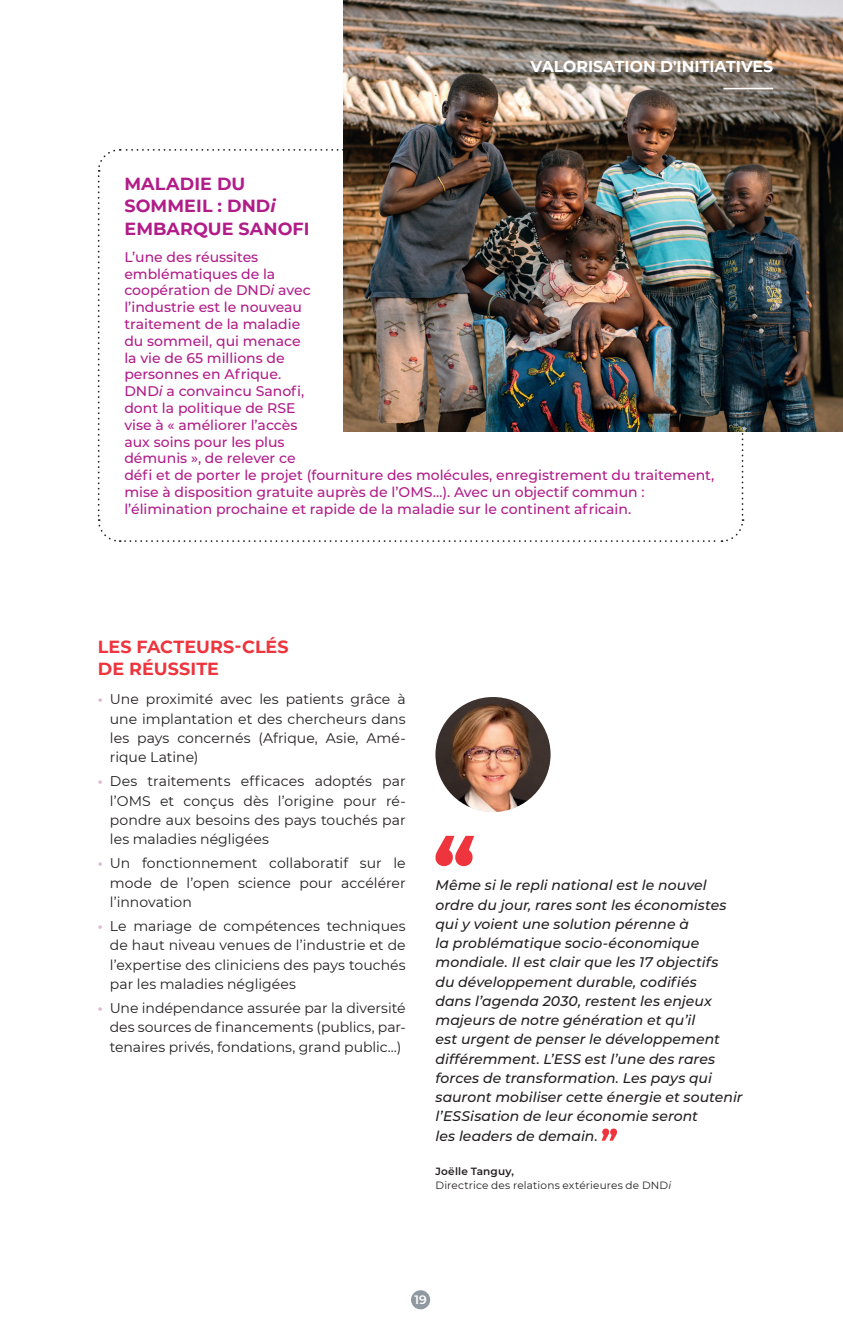
<style>
.page{position:relative;width:843px;height:1340px;background:#fff}
.page>*{position:absolute;margin:0;border:0;box-sizing:border-box;transform-origin:0 0}
.t1{font:700 17.5px/22.8px "Montserrat";letter-spacing:.005em;color:#b11c89}
.t2{font:700 17.5px/22.8px "Montserrat";letter-spacing:.005em;color:#ee343d}
.t3{font:700 15.75px "Montserrat";color:#fff}
.t4{font:14px/19.2px "Montserrat";color:#231f20;text-align:justify}
.t5{font:500 14px/16.8px "Montserrat";color:#b11c89}
.t6{font:italic 500 14px/19.2px "Montserrat";letter-spacing:.005em;color:#231f20}
.t7{font:600 12.25px "Montserrat";color:#fff}
.t8{font:10.5px/14px "Montserrat";letter-spacing:.015em;color:#231f20}
.s1{font-style:italic}
.s2{font-weight:700;color:#e0b8d4}
.s3{font-weight:600}
</style>
<div class="page">
<svg style="left:97px;top:149px;width:646px;height:393px"></svg>
<img style="left:343px;top:0;width:499px;height:432px">
<hr style="left:723px;top:88px;width:49px;height:1px;background:#fff">
<svg style="left:435px;top:836px;width:39px;height:30px"></svg>
<svg style="left:602px;top:1128px;width:14px;height:12px"></svg>
<img style="left:435px;top:697px;width:115px;height:115px;border-radius:57px">
<div style="left:411px;top:1290px;width:19px;height:19px;background:#8f99a0;border-radius:50%"></div>
<p class="t3" style="left:530px;top:55px;width:244px">VALORISATION D'INITIATIVES</p>
<p class="t1" style="left:124px;top:171px;width:187px">MALADIE DU<br>SOMMEIL : DND<span class="s1">i<br></span>EMBARQUE SANOFI</p>
<p class="t5" style="left:124px;top:248px;width:591px">L’une des réussites<br>emblématiques de la<br>coopération de DND<span class="s1">i</span> avec<br>l’industrie est le nouveau<br>traitement de la maladie<br>du sommeil, qui menace<br>la vie de 65 millions de<br>personnes en Afrique.<br>DND<span class="s1">i</span> a convaincu Sanofi,<br>dont la politique de RSE<br>vise à « améliorer l’accès<br>aux soins pour les plus<br>démunis », de relever ce<br>défi et de porter le projet (fourniture des molécules, enregistrement du traitement, mise à disposition gratuite auprès de l’OMS…). Avec un objectif commun : l’élimination prochaine et rapide de la maladie sur le continent africain.</p>
<p class="t2" style="left:98px;top:634px;width:192px">LES FACTEURS-CLÉS<br>DE RÉUSSITE</p>
<p class="t4" style="left:110px;top:689px;width:297px;text-indent:-12px"><span class="s2">•</span> Une proximité avec les patients grâce à une implantation et des chercheurs dans les pays concernés (Afrique, Asie, Amé&shy;rique Latine)</p>
<p class="t4" style="left:110px;top:771px;width:297px;text-indent:-12px"><span class="s2">•</span> Des traitements efficaces adoptés par l’OMS et conçus dès l’origine pour ré&shy;pondre aux besoins des pays touchés par les maladies négligées</p>
<p class="t4" style="left:110px;top:853px;width:297px;text-indent:-12px"><span class="s2">•</span> Un fonctionnement collaboratif sur le mode de l’open science pour accélérer l’innovation</p>
<p class="t4" style="left:110px;top:916px;width:297px;text-indent:-12px"><span class="s2">•</span> Le mariage de compétences techniques de haut niveau venues de l’industrie et de l’expertise des cliniciens des pays touchés par les maladies négligées</p>
<p class="t4" style="left:110px;top:998px;width:297px;text-indent:-12px"><span class="s2">•</span> Une indépendance assurée par la diversité des sources de financements (publics, par&shy;tenaires privés, fondations, grand public…)</p>
<p class="t6" style="left:435px;top:875px;width:308px">Même si le repli national est le nouvel ordre du jour, rares sont les économistes qui y voient une solution pérenne à<br>la problématique socio-économique mondiale. Il est clair que les 17 objectifs<br>du développement durable, codifiés<br>dans l’agenda 2030, restent les enjeux majeurs de notre génération et qu’il<br>est urgent de penser le développement différemment. L’ESS est l’une des rares forces de transformation. Les pays qui sauront mobiliser cette énergie et soutenir l’ESSisation de leur économie seront<br>les leaders de demain.</p>
<p class="t8" style="left:435px;top:1163px;width:237px"><span class="s3">Joëlle Tanguy,<br></span>Directrice des relations extérieures de DND<span class="s1">i</span></p>
<p class="t7" style="left:414px;top:1291px;width:14px">19</p>
</div>
